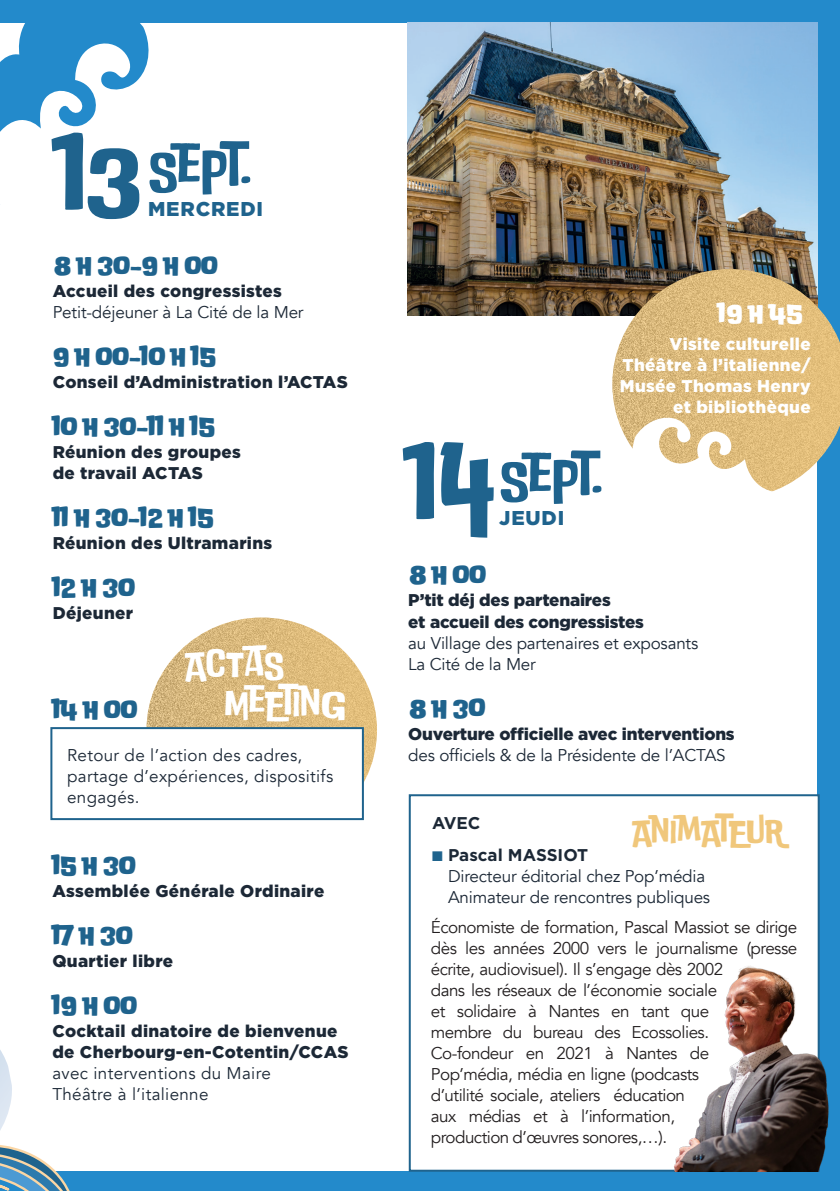
<style>
.page{position:relative;width:840px;height:1191px;background:#fff}
.page>*{position:absolute;margin:0;border:0;box-sizing:border-box;transform-origin:0 0}
.t1{font:108.6px "Do Ub Le Ba Ss";color:#1f638d}
.t2{font:57px "Do Ub Le Ba Ss";letter-spacing:-.01em;color:#1f638d}
.t3{font:39.4px "Do Ub Le Ba Ss";letter-spacing:-.01em;color:#fff}
.t4{font:36px "Do Ub Le Ba Ss";letter-spacing:-.01em;color:#f0c77b}
.t5{font:700 26px "Do Ub Le Ba Ss";color:#1f638d}
.t6{font:700 26px "Do Ub Le Ba Ss";color:#fff}
.t7{font:900 20px "Gotham";letter-spacing:.04em;color:#1f638d}
.t8{font:17px/21px "Avenir";letter-spacing:-.03em;color:#231f20}
.t9{font:17px/21px "Avenir";letter-spacing:-.01em;color:#1c2836}
.t10{font:900 17px/21px "Gotham";letter-spacing:.02em;color:#1c2836}
.t11{font:17px/21px "Avenir";letter-spacing:.02em;color:#1c2836}
.t12{font:900 17px/21px "Gotham";letter-spacing:-.01em;color:#1c2836}
.t13{font:900 17px "Gotham";letter-spacing:.02em;color:#fff}
.t14{font:700 17px "Gotham";color:#1c2836}
.s1{font-family:"Gotham";font-weight:900}
.s2{color:#1f638d}
.s3{font-family:"Gotham";font-weight:700}
</style>
<div class="page">
<div style="left:0;top:0;width:839px;height:23px;background:#238acb"></div>
<div style="left:0;top:1171px;width:839px;height:20px;background:#238acb"></div>
<div style="left:816px;top:0;width:23px;height:1191px;background:#238acb"></div>
<img style="left:407px;top:23px;width:409px;height:293px">
<div style="left:408px;top:794px;width:411px;height:377px;background:#fff;border:2px solid #1f638d"></div>
<img style="left:0;top:1050px;width:5px;height:8px">
<img style="left:146px;top:617px;width:231px;height:165px">
<div style="left:50px;top:727px;width:314px;height:93px;background:#fff;border:2px solid #1f638d"></div>
<svg style="left:0;top:1058px;width:70px;height:133px"></svg>
<svg style="left:0;top:23px;width:149px;height:109px"></svg>
<img style="left:612px;top:269px;width:227px;height:230px">
<svg style="left:628px;top:415px;width:163px;height:84px"></svg>
<img style="left:662px;top:934px;width:167px;height:237px">
<p class="t1" style="left:57px;top:119px;width:32px">1</p>
<p class="t1" style="left:85px;top:127px;width:59px">3</p>
<p class="t2" style="left:148px;top:133px;width:109px">SEPT.</p>
<p class="t7" style="left:148px;top:195px;width:116px">MERCREDI</p>
<p class="t5" style="left:53px;top:252px;width:166px">8 H 30-9 H 00</p>
<p class="t9" style="left:53px;top:281px;width:252px"><span class="s1">Accueil des congressistes<br></span>Petit-déjeuner à La Cité de la Mer</p>
<p class="t5" style="left:53px;top:343px;width:165px">9 H 00-10 H 15</p>
<p class="t10" style="left:53px;top:371px;width:296px">Conseil d’Administration l’ACTAS</p>
<p class="t5" style="left:53px;top:413px;width:164px">10 H 30-11 H 15</p>
<p class="t10" style="left:53px;top:441px;width:190px">Réunion des groupes de travail ACTAS</p>
<p class="t5" style="left:53px;top:504px;width:162px">11 H 30-12 H 15</p>
<p class="t10" style="left:53px;top:532px;width:221px">Réunion des Ultramarins</p>
<p class="t5" style="left:53px;top:574px;width:84px">12 H 30</p>
<p class="t10" style="left:53px;top:602px;width:82px">Déjeuner</p>
<p class="t5" style="left:52px;top:696px;width:86px">14 H 00</p>
<p class="t3" style="left:184px;top:639px;width:101px">ACTAS</p>
<p class="t3" style="left:224px;top:678px;width:123px">MEETING</p>
<p class="t11" style="left:67px;top:745px;width:267px">Retour de l’action des cadres, partage d’expériences, dispositifs engagés.</p>
<p class="t5" style="left:52px;top:851px;width:85px">15 H 30</p>
<p class="t10" style="left:52px;top:880px;width:273px">Assemblée Générale Ordinaire</p>
<p class="t5" style="left:52px;top:921px;width:82px">17 H 30</p>
<p class="t10" style="left:52px;top:950px;width:122px">Quartier libre</p>
<p class="t5" style="left:52px;top:991px;width:86px">19 H 00</p>
<p class="t10" style="left:52px;top:1020px;width:286px">Cocktail dinatoire de bienvenue</p>
<p class="t10" style="left:52px;top:1041px;width:297px">de Cherbourg-en-Cotentin/CCAS</p>
<p class="t11" style="left:52px;top:1062px;width:220px">avec interventions du Maire</p>
<p class="t11" style="left:52px;top:1083px;width:158px">Théâtre à l’italienne</p>
<p class="t1" style="left:408px;top:428px;width:32px">1</p>
<p class="t1" style="left:436px;top:436px;width:62px">4</p>
<p class="t2" style="left:499px;top:443px;width:109px">SEPT.</p>
<p class="t7" style="left:499px;top:504px;width:66px">JEUDI</p>
<p class="t6" style="left:717px;top:299px;width:86px">19 H 45</p>
<p class="t13" style="left:669px;top:332px;width:142px">Visite culturelle</p>
<p class="t13" style="left:622px;top:353px;width:189px">Théâtre à l’italienne/</p>
<p class="t13" style="left:619px;top:374px;width:192px">Musée Thomas Henry</p>
<p class="t13" style="left:672px;top:395px;width:139px">et bibliothèque</p>
<p class="t5" style="left:408px;top:561px;width:79px">8 H 00</p>
<p class="t12" style="left:408px;top:590px;width:237px">P’tit déj des partenaires<br>et accueil des congressistes</p>
<p class="t9" style="left:408px;top:632px;width:291px">au Village des partenaires et exposants</p>
<p class="t9" style="left:408px;top:653px;width:129px">La Cité de la Mer</p>
<p class="t5" style="left:408px;top:694px;width:79px">8 H 30</p>
<p class="t12" style="left:408px;top:723px;width:328px">Ouverture officielle avec interventions</p>
<p class="t9" style="left:408px;top:744px;width:319px">des officiels &amp; de la Présidente de l’ACTAS</p>
<p class="t4" style="left:631px;top:808px;width:153px">ANIMATEUR</p>
<p class="t14" style="left:432px;top:811px;width:50px">AVEC</p>
<p class="t9" style="left:448px;top:844px;width:263px;text-indent:-16px"><span class="s2">■</span> <span class="s3">Pascal MASSIOT<br></span>Directeur éditorial chez Pop’média<br>Animateur de rencontres publiques</p>
<p class="t8" style="left:430px;top:917px;width:368px">Économiste de formation, Pascal Massiot se dirige dès les années 2000 vers le journalisme (presse écrite, audiovisuel). Il s’engage dès 2002<br>dans les réseaux de l’économie sociale<br>et solidaire à Nantes en tant que<br>membre du bureau des Ecossolies.<br>Co-fondeur en 2021 à Nantes de<br>Pop’média, média en ligne (podcasts<br>d’utilité sociale, ateliers éducation<br>aux médias et à l’information,<br>production d’œuvres sonores,…).</p>
</div>
